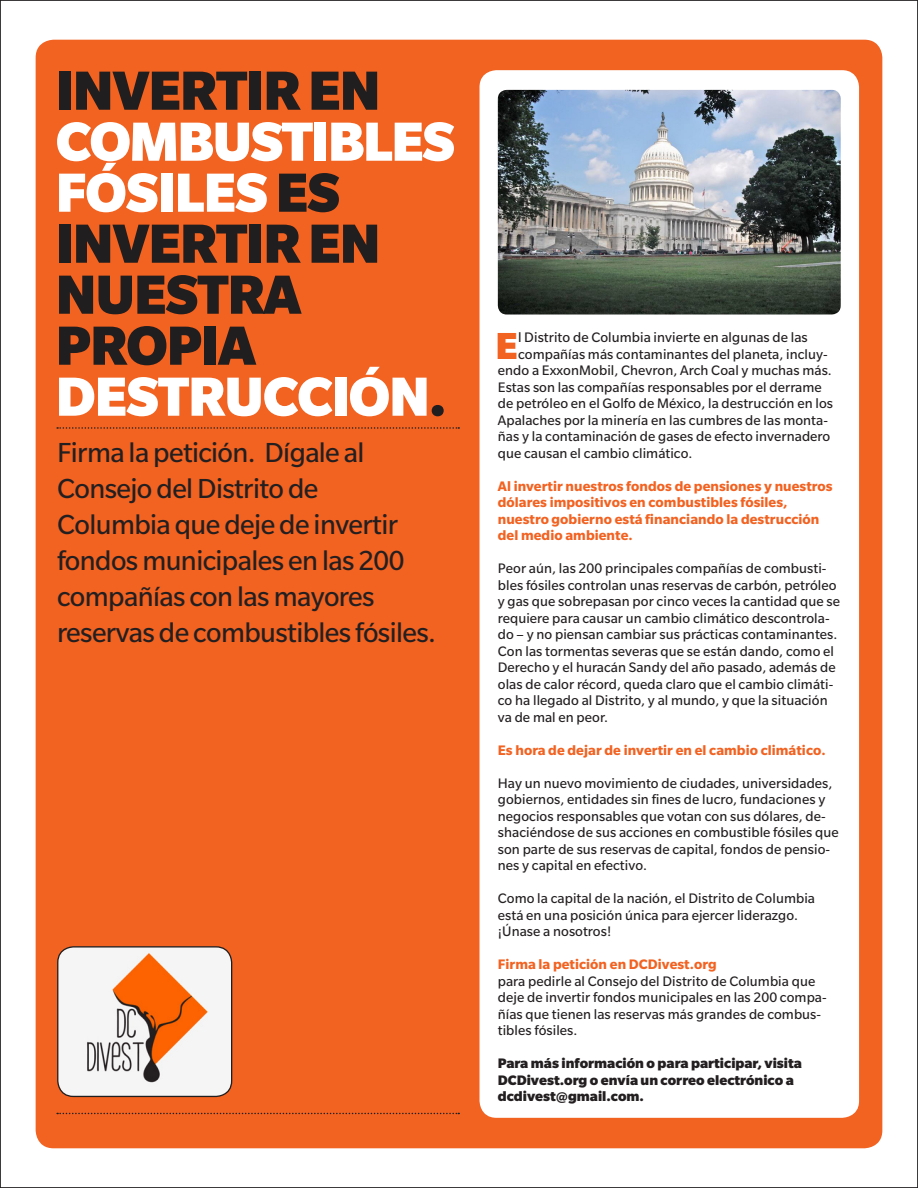
<style>
.page{position:relative;width:918px;height:1188px;background:#fff}
.page>*{position:absolute;margin:0;border:0;box-sizing:border-box;transform-origin:0 0}
.t1{font:900 60px/51px "Slate Std";letter-spacing:-.02em;color:#211e1f}
.t2{font:900 40.95px "Slate Std";color:#f26221}
.t3{font:30px/36px "Slate Std";letter-spacing:-.02em;color:#231f20}
.t4{font:15px/16.5px "Slate Std";letter-spacing:.005em;color:#231f20}
.t5{font:700 15px/16.5px "Slate Std";letter-spacing:.005em;color:#f26221}
.t6{font:900 15px/16.5px "Slate Std";color:#231f20}
.s1{color:#fff}
</style>
<div class="page">
<div style="left:36px;top:40px;width:846px;height:1108px;background:#f26221;border-radius:18px"></div>
<div style="left:480px;top:70px;width:379px;height:1048px;background:#fff;border-radius:17px"></div>
<img style="left:58px;top:947px;width:174px;height:149px">
<div style="left:57px;top:946px;width:175px;height:151px;border:1px solid #211e1f;border-radius:16px"></div>
<img style="left:498px;top:90px;width:343px;height:225px">
<svg style="left:57px;top:1113px;width:402px;height:1px"></svg>
<svg style="left:57px;top:427px;width:402px;height:2px"></svg>
<p class="t1" style="left:56px;top:65px;width:401px">INVERTIR EN<br><span class="s1">COMBUSTIBLES<br>FÓSILES</span> ES<br>INVERTIR EN<br>NUESTRA<br>PROPIA<br><span class="s1">DESTRUCCIÓN</span>.</p>
<p class="t3" style="left:57px;top:434px;width:380px">Firma la petición. Dígale al<br>Consejo del Distrito de<br>Columbia que deje de invertir fondos municipales en las 200 compañías con las mayores reservas de combustibles fósiles.</p>
<p class="t2" style="left:496px;top:324px;width:24px">E</p>
<p class="t4" style="left:518px;top:329px;width:291px">l Distrito de Columbia invierte en algunas de las</p>
<p class="t4" style="left:518px;top:346px;width:311px">compañías más contaminantes del planeta, incluy-</p>
<p class="t4" style="left:498px;top:362px;width:336px">endo a ExxonMobil, Chevron, Arch Coal y muchas más.</p>
<p class="t4" style="left:498px;top:379px;width:325px">Estas son las compañías responsables por el derrame</p>
<p class="t4" style="left:498px;top:395px;width:337px">de petróleo en el Golfo de México, la destrucción en los</p>
<p class="t4" style="left:498px;top:412px;width:332px">Apalaches por la minería en las cumbres de las monta-</p>
<p class="t4" style="left:498px;top:428px;width:334px">ñas y la contaminación de gases de efecto invernadero</p>
<p class="t4" style="left:498px;top:445px;width:196px">que causan el cambio climático.</p>
<p class="t5" style="left:498px;top:478px;width:336px">Al invertir nuestros fondos de pensiones y nuestros dólares impositivos en combustibles fósiles, nuestro gobierno está financiando la destrucción del medio ambiente.</p>
<p class="t4" style="left:498px;top:560px;width:344px">Peor aún, las 200 principales compañías de combusti&shy;bles fósiles controlan unas reservas de carbón, petróleo y gas que sobrepasan por cinco veces la cantidad que se requiere para causar un cambio climático descontrola&shy;do – y no piensan cambiar sus prácticas contaminantes.<br>Con las tormentas severas que se están dando, como el Derecho y el huracán Sandy del año pasado, además de olas de calor récord, queda claro que el cambio climáti&shy;co ha llegado al Distrito, y al mundo, y que la situación va de mal en peor.</p>
<p class="t5" style="left:498px;top:742px;width:329px">Es hora de dejar de invertir en el cambio climático.</p>
<p class="t4" style="left:498px;top:775px;width:342px">Hay un nuevo movimiento de ciudades, universidades, gobiernos, entidades sin fines de lucro, fundaciones y negocios responsables que votan con sus dólares, de&shy;shaciéndose de sus acciones en combustible fósiles que son parte de sus reservas de capital, fondos de pensio&shy;nes y capital en efectivo.</p>
<p class="t4" style="left:498px;top:890px;width:319px">Como la capital de la nación, el Distrito de Columbia está en una posición única para ejercer liderazgo. ¡Únase a nosotros!</p>
<p class="t5" style="left:498px;top:956px;width:220px">Firma la petición en DCDivest.org</p>
<p class="t4" style="left:498px;top:973px;width:330px">para pedirle al Consejo del Distrito de Columbia que deje de invertir fondos municipales en las 200 compa&shy;ñías que tienen las reservas más grandes de combus&shy;tibles fósiles.</p>
<p class="t6" style="left:498px;top:1055px;width:306px">Para más información o para participar, visita<br>DCDivest.org o envía un correo electrónico a dcdivest@gmail.com.</p>
</div>
